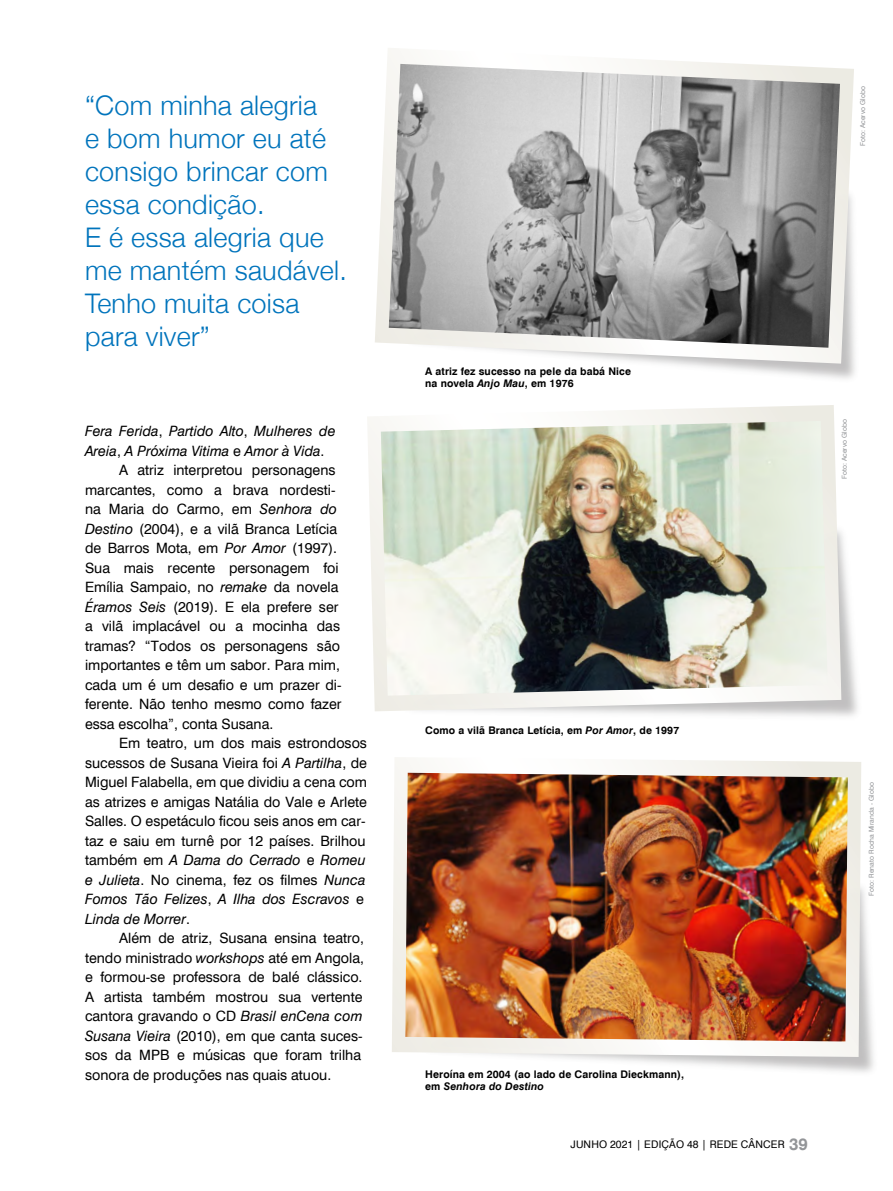
<style>
.page{position:relative;width:893px;height:1191px;background:#fff}
.page>*{position:absolute;margin:0;border:0;box-sizing:border-box;transform-origin:0 0}
.t1{font:300 27px/33px "Helvetica Neue";letter-spacing:.01em;color:#0074bc}
.t2{font:14.25px "Swiss 721 BT";color:#000}
.t3{font:italic 14.25px "Swiss 721 BT";color:#000}
.t4{font:700 10.5px/12px "Swiss 721 BT";letter-spacing:.01em;color:#000}
.t5{font:10.5px "Swiss 721 BT";letter-spacing:.015em;color:#000}
.t6{font:6.75px "Swiss 721 BT";letter-spacing:.01em;color:#939598}
.s1{font-style:normal}
.s2{font-style:italic}
.s3{font-weight:700;font-size:16.5px;color:#939598}
</style>
<div class="page">
<svg style="left:392px;top:757px;width:469px;height:300px"></svg>
<img style="left:405px;top:772px;width:443px;height:269px">
<svg style="left:367px;top:405px;width:474px;height:306px"></svg>
<img style="left:381px;top:421px;width:447px;height:274px">
<svg style="left:375px;top:48px;width:479px;height:316px"></svg>
<img style="left:389px;top:64px;width:451px;height:284px">
<h1 class="t1" style="left:85px;top:87px;width:263px">“Com minha alegria<br>e bom humor eu até consigo brincar com essa condição.<br>E é essa alegria que me mantém saudável.<br>Tenho muita coisa para viver”</h1>
<p class="t3" style="left:85px;top:422px;width:252px">Fera Ferida<span class="s1">,</span> Partido Alto<span class="s1">,</span> Mulheres de</p>
<p class="t3" style="left:85px;top:442px;width:241px">Areia<span class="s1">,</span> A Próxima Vitima <span class="s1">e</span> Amor à Vida<span class="s1">.</span></p>
<p class="t2" style="left:119px;top:461px;width:218px">A atriz interpretou personagens</p>
<p class="t2" style="left:85px;top:481px;width:252px">marcantes, como a brava nordesti-</p>
<p class="t2" style="left:85px;top:500px;width:254px">na Maria do Carmo, em <span class="s2">Senhora do</span></p>
<p class="t2" style="left:85px;top:520px;width:254px"><span class="s2">Destino</span> (2004), e a vilã Branca Letícia</p>
<p class="t2" style="left:85px;top:539px;width:254px">de Barros Mota, em <span class="s2">Por Amor</span> (1997).</p>
<p class="t2" style="left:85px;top:559px;width:255px">Sua mais recente personagem foi</p>
<p class="t2" style="left:85px;top:578px;width:255px">Emília Sampaio, no <span class="s2">remake</span> da novela</p>
<p class="t2" style="left:85px;top:598px;width:255px"><span class="s2">Éramos Seis</span> (2019). E ela prefere ser</p>
<p class="t2" style="left:85px;top:617px;width:257px">a vilã implacável ou a mocinha das</p>
<p class="t2" style="left:85px;top:637px;width:257px">tramas? “Todos os personagens são</p>
<p class="t2" style="left:85px;top:656px;width:257px">importantes e têm um sabor. Para mim,</p>
<p class="t2" style="left:85px;top:676px;width:258px">cada um é um desafio e um prazer di-</p>
<p class="t2" style="left:85px;top:695px;width:258px">ferente. Não tenho mesmo como fazer</p>
<p class="t2" style="left:85px;top:715px;width:190px">essa escolha”, conta Susana.</p>
<p class="t2" style="left:119px;top:734px;width:249px">Em teatro, um dos mais estrondosos</p>
<p class="t2" style="left:85px;top:754px;width:284px">sucessos de Susana Vieira foi <span class="s2">A Partilha</span>, de</p>
<p class="t2" style="left:85px;top:773px;width:283px">Miguel Falabella, em que dividiu a cena com</p>
<p class="t2" style="left:85px;top:793px;width:283px">as atrizes e amigas Natália do Vale e Arlete</p>
<p class="t2" style="left:85px;top:812px;width:282px">Salles. O espetáculo ficou seis anos em car-</p>
<p class="t2" style="left:85px;top:832px;width:282px">taz e saiu em turnê por 12 países. Brilhou</p>
<p class="t3" style="left:85px;top:851px;width:282px"><span class="s1">também em</span> A Dama do Cerrado <span class="s1">e</span> Romeu</p>
<p class="t2" style="left:85px;top:871px;width:282px"><span class="s2">e Julieta</span>. No cinema, fez os filmes <span class="s2">Nunca</span></p>
<p class="t3" style="left:85px;top:890px;width:281px">Fomos Tão Felizes<span class="s1">,</span> A Ilha dos Escravos <span class="s1">e</span></p>
<p class="t3" style="left:85px;top:910px;width:107px">Linda de Morrer<span class="s1">.</span></p>
<p class="t2" style="left:119px;top:929px;width:247px">Além de atriz, Susana ensina teatro,</p>
<p class="t2" style="left:85px;top:949px;width:281px">tendo ministrado <span class="s2">workshops</span> até em Angola,</p>
<p class="t2" style="left:85px;top:968px;width:279px">e formou-se professora de balé clássico.</p>
<p class="t2" style="left:85px;top:988px;width:279px">A artista também mostrou sua vertente</p>
<p class="t2" style="left:85px;top:1007px;width:279px">cantora gravando o CD <span class="s2">Brasil enCena com</span></p>
<p class="t2" style="left:85px;top:1027px;width:279px"><span class="s2">Susana Vieira</span> (2010), em que canta suces-</p>
<p class="t2" style="left:85px;top:1046px;width:278px">sos da MPB e músicas que foram trilha</p>
<p class="t2" style="left:85px;top:1066px;width:248px">sonora de produções nas quais atuou.</p>
<p class="t4" style="left:425px;top:365px;width:207px">A atriz fez sucesso na pele da babá Nice na novela <span class="s2">Anjo Mau</span>, em 1976</p>
<p class="t6" style="left:859px;top:146px;width:62px;rotate:-90deg">Foto: Acervo Globo</p>
<p class="t6" style="left:840px;top:479px;width:62px;rotate:-90deg">Foto: Acervo Globo</p>
<p class="t4" style="left:425px;top:724px;width:256px">Como a vilã Branca Letícia, em <span class="s2">Por Amor</span>, de 1997</p>
<p class="t6" style="left:867px;top:895px;width:115px;rotate:-90deg">Foto: Renato Rocha Miranda - Globo</p>
<p class="t4" style="left:425px;top:1068px;width:260px">Heroína em 2004 (ao lado de Carolina Dieckmann), em <span class="s2">Senhora do Destino</span></p>
<p class="t5" style="left:571px;top:1138px;width:239px">JUNHO 2021 | EDIÇÃO 48 | REDE CÂNCER <span class="s3">39</span></p>
</div>
